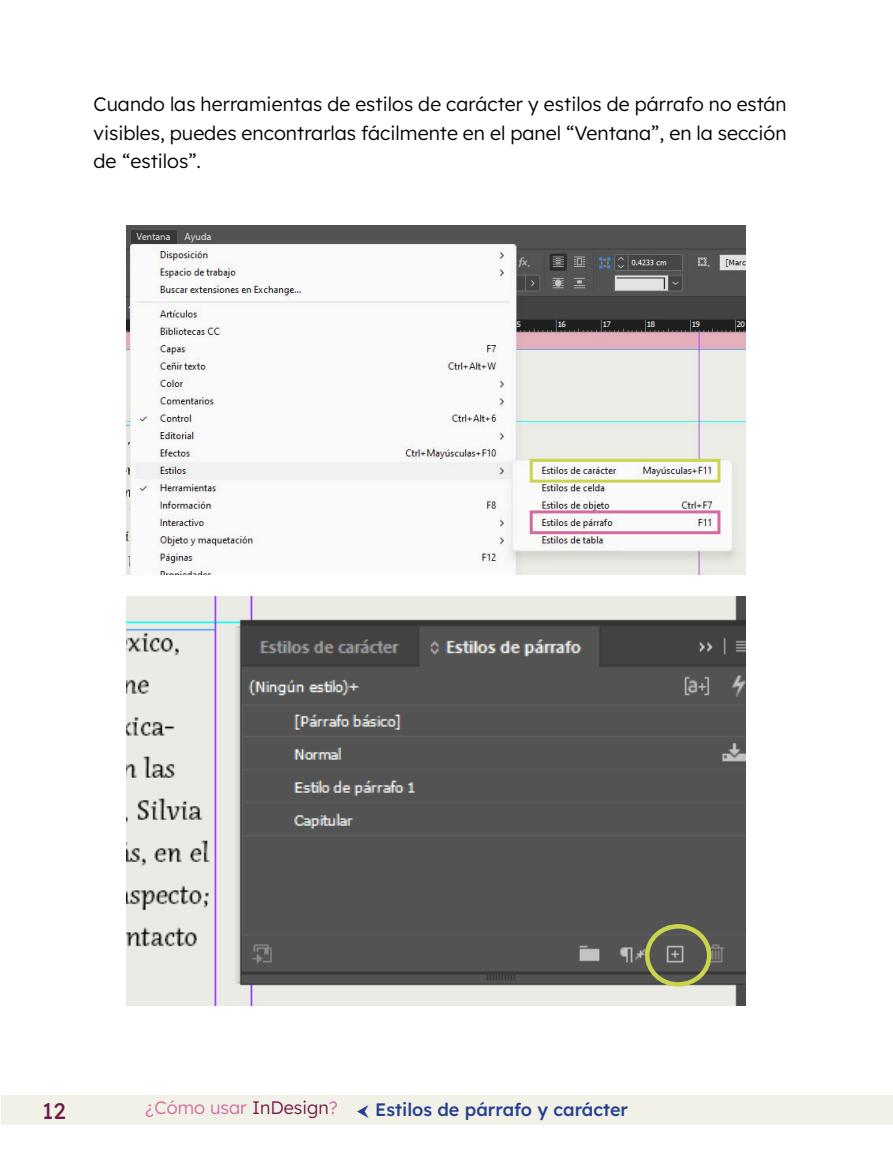
<style>
.page{position:relative;width:893px;height:1149px;background:#fff}
.page>*{position:absolute;margin:0;border:0;box-sizing:border-box;transform-origin:0 0}
.t1{font:22.5px "Lexend";color:#721747}
.t2{font:300 19.5px/28.5px "Lexend";color:#000;text-align:justify}
.t3{font:500 18px "Lexend";color:#25408f}
.t4{font:300 18px "Lexend";color:#d16c9e}
.s1{color:#721747}
</style>
<div class="page">
<div style="left:1px;top:1094px;width:891px;height:29px;background:#f2f1e8"></div>
<img style="left:126px;top:225px;width:619px;height:349px">
<div style="left:530px;top:459px;width:190px;height:23px;border:3px solid #cad44d"></div>
<div style="left:530px;top:510px;width:190px;height:24px;border:3px solid #d16c9e"></div>
<img style="left:126px;top:596px;width:619px;height:409px">
<div style="left:645px;top:923px;width:66px;height:63px;border:4px solid #cad44d;border-radius:50%"></div>
<p class="t2" style="left:94px;top:89px;width:695px">Cuando las herramientas de estilos de carácter y estilos de pá rrafo no están visibles, puedes encontrarlas fácilmente en el panel “Ventana”, en la sección de “estilos”.</p>
<p class="t1" style="left:42px;top:1094px;width:25px">12</p>
<p class="t4" style="left:146px;top:1093px;width:194px">¿Cómo usar <span class="s1">InDesign</span>?</p>
<p class="t3" style="left:375px;top:1095px;width:254px">Estilos de pá rrafo y carácter</p>
</div>
